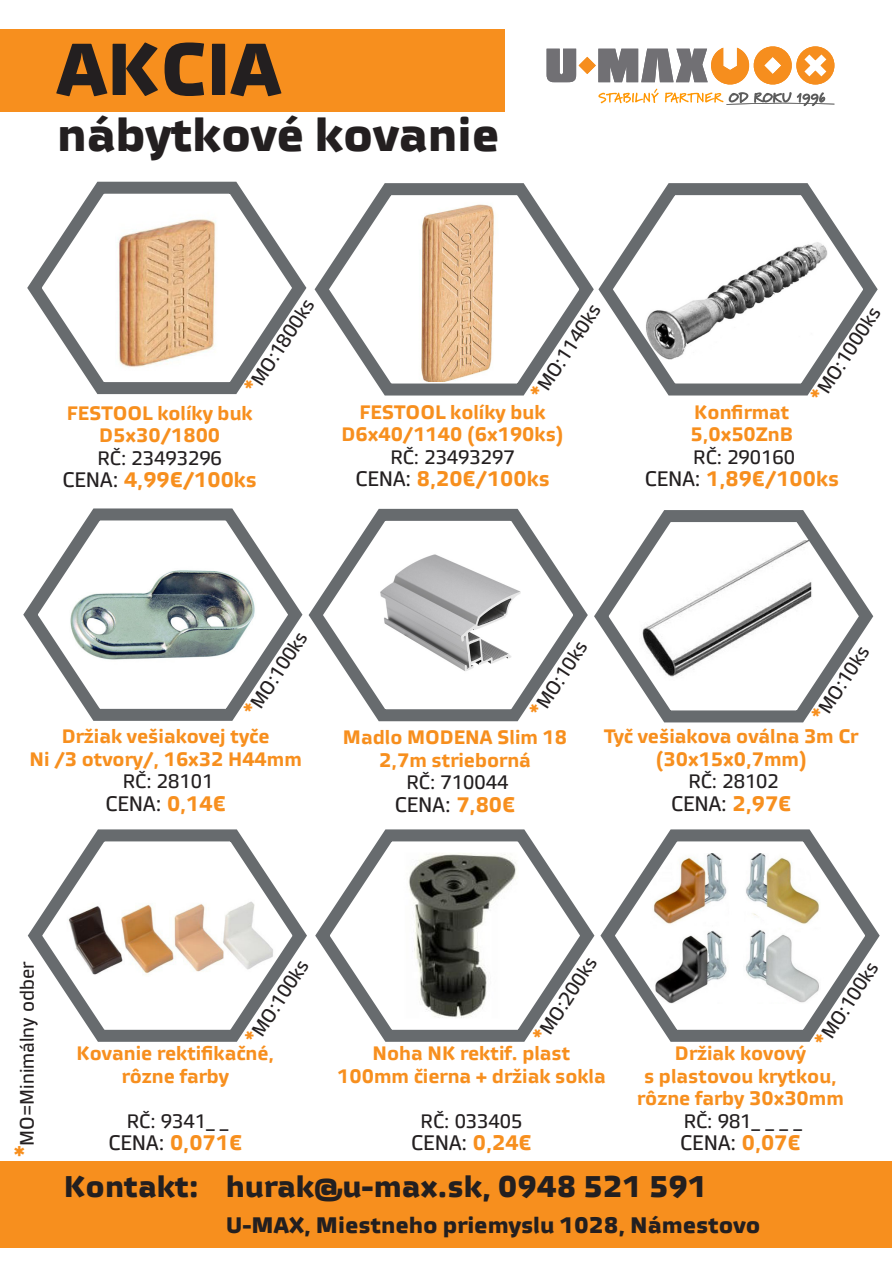
<style>
.page{position:relative;width:893px;height:1263px;background:#fff}
.page>*{position:absolute;margin:0;border:0;box-sizing:border-box;transform-origin:0 0}
.t1{font:700 73.5px "Vida 33 Pro";color:#231f20}
.t2{font:700 46.5px "Vida 33 Pro";color:#231f20}
.t3{font:700 30px "Vida 33 Pro";color:#231f20}
.t4{font:700 22.5px "Vida 33 Pro";color:#231f20}
.t5{font:700 21px "Vida 32 Pro";color:#f78f1e}
.t6{font:21px "Vida 32 Pro";color:#231f20}
.t7{font:700 19.5px/22.5px "Vida 32 Pro";color:#f78f1e;text-align:center}
.t8{font:19.5px "Vida 32 Pro";color:#231f20}
.t9{font:900 13.95px "Marydale";color:#5b5b5b}
.s1{font-weight:700;font-size:22.5px;color:#f78f1e}
.s2{font-weight:400;color:#231f20}
.s3{font-weight:700;color:#f78f1e}
.s4{font-weight:700;font-size:27px;color:#f78f1e}
</style>
<div class="page">
<div style="left:0;top:29px;width:504px;height:83px;background:#f78f1e"></div>
<div style="left:1px;top:1162px;width:891px;height:86px;background:#f78f1e"></div>
<svg style="left:27px;top:181px;width:280px;height:214px"></svg>
<svg style="left:315px;top:829px;width:278px;height:213px"></svg>
<svg style="left:601px;top:183px;width:277px;height:213px"></svg>
<svg style="left:23px;top:508px;width:278px;height:213px"></svg>
<img style="left:116px;top:207px;width:102px;height:167px">
<svg style="left:27px;top:829px;width:280px;height:213px"></svg>
<svg style="left:595px;top:510px;width:279px;height:213px"></svg>
<svg style="left:593px;top:829px;width:287px;height:213px"></svg>
<svg style="left:301px;top:508px;width:294px;height:214px"></svg>
<svg style="left:314px;top:183px;width:287px;height:213px"></svg>
<img style="left:413px;top:196px;width:103px;height:186px">
<svg style="left:547px;top:46px;width:287px;height:60px"></svg>
<svg style="left:810px;top:707px;width:12px;height:11px"></svg>
<p class="t1" style="left:57px;top:13px;width:225px">AKCIA</p>
<p class="t2" style="left:57px;top:99px;width:444px">nábytkové kovanie</p>
<p class="t9" style="left:729px;top:89px;width:98px">OD ROKU 1996</p>
<p class="t8" style="left:239px;top:384px;width:110px;rotate:-57deg"><span class="s1">*</span>MO:1800ks</p>
<p class="t7" style="left:67px;top:401px;width:188px">FESTOOL kolíky buk<br>D5x30/1800</p>
<p class="t8" style="left:98px;top:444px;width:126px">RČ: 23493296</p>
<p class="t5" style="left:63px;top:464px;width:196px"><span class="s2">CENA:</span> 4,99€/100ks</p>
<p class="t8" style="left:525px;top:389px;width:110px;rotate:-57deg"><span class="s1">*</span>MO:1140ks</p>
<p class="t7" style="left:360px;top:400px;width:188px">FESTOOL kolíky buk</p>
<p class="t7" style="left:341px;top:422px;width:224px">D6x40/1140 (6x190ks)</p>
<p class="t8" style="left:390px;top:443px;width:126px">RČ: 23493297</p>
<p class="t5" style="left:355px;top:463px;width:196px"><span class="s2">CENA:</span> 8,20€/100ks</p>
<p class="t8" style="left:805px;top:392px;width:110px;rotate:-57deg"><span class="s1">*</span>MO:1000ks</p>
<p class="t7" style="left:694px;top:400px;width:97px">Konfirmat</p>
<p class="t7" style="left:690px;top:422px;width:104px">5,0x50ZnB</p>
<p class="t8" style="left:693px;top:443px;width:103px">RČ: 290160</p>
<p class="t5" style="left:645px;top:463px;width:196px"><span class="s2">CENA:</span> 1,89€/100ks</p>
<p class="t8" style="left:238px;top:707px;width:99px;rotate:-57deg"><span class="s1">*</span>MO:100ks</p>
<p class="t8" style="left:524px;top:707px;width:88px;rotate:-57deg"><span class="s1">*</span>MO:10ks</p>
<p class="t8" style="left:811px;top:704px;width:78px;rotate:-57deg">MO:10ks</p>
<p class="t7" style="left:62px;top:724px;width:209px">Držiak vešiakovej tyče</p>
<p class="t7" style="left:30px;top:747px;width:274px">Ni /3 otvory/, 16x32 H44mm</p>
<p class="t8" style="left:123px;top:767px;width:92px">RČ: 28101</p>
<p class="t6" style="left:105px;top:788px;width:122px">CENA: <span class="s3">0,14€</span></p>
<p class="t7" style="left:343px;top:725px;width:226px">Madlo MODENA Slim 18</p>
<p class="t7" style="left:379px;top:747px;width:153px">2,7m strieborná</p>
<p class="t8" style="left:406px;top:768px;width:103px">RČ: 710044</p>
<p class="t6" style="left:395px;top:789px;width:122px">CENA: <span class="s3">7,80€</span></p>
<p class="t7" style="left:604px;top:724px;width:256px">Tyč vešiakova oválna 3m Cr (30x15x0,7mm)</p>
<p class="t8" style="left:688px;top:767px;width:92px">RČ: 28102</p>
<p class="t6" style="left:671px;top:788px;width:122px">CENA: <span class="s3">2,97€</span></p>
<p class="t8" style="left:527px;top:1033px;width:99px;rotate:-57deg"><span class="s1">*</span>MO:200ks</p>
<p class="t8" style="left:239px;top:1035px;width:99px;rotate:-57deg"><span class="s1">*</span>MO:100ks</p>
<p class="t8" style="left:13px;top:1157px;width:197px;rotate:-90deg"><span class="s4">*</span>MO=Minimálny odber</p>
<p class="t8" style="left:809px;top:1037px;width:99px;rotate:-57deg"><span class="s1">*</span>MO:100ks</p>
<p class="t7" style="left:76px;top:1041px;width:199px">Kovanie rektifikačné,</p>
<p class="t7" style="left:122px;top:1064px;width:109px">rôzne farby</p>
<p class="t8" style="left:127px;top:1107px;width:103px">RČ: 9341_ _</p>
<p class="t5" style="left:109px;top:1127px;width:135px"><span class="s2">CENA:</span> 0,071€</p>
<p class="t7" style="left:675px;top:1041px;width:133px">Držiak kovový</p>
<p class="t7" style="left:644px;top:1064px;width:194px">s plastovou krytkou,</p>
<p class="t7" style="left:637px;top:1086px;width:208px">rôzne farby 30x30mm</p>
<p class="t8" style="left:684px;top:1107px;width:120px">RČ: 981_ _ _ _</p>
<p class="t6" style="left:680px;top:1128px;width:122px">CENA: <span class="s3">0,07€</span></p>
<p class="t7" style="left:373px;top:1041px;width:199px">Noha NK rektif. plast</p>
<p class="t7" style="left:337px;top:1064px;width:270px">100mm čierna + držiak sokla</p>
<p class="t8" style="left:421px;top:1107px;width:103px">RČ: 033405</p>
<p class="t6" style="left:411px;top:1128px;width:122px">CENA: <span class="s3">0,24€</span></p>
<p class="t3" style="left:64px;top:1163px;width:645px">Kontakt: hurak@u-max.sk, 0948 521 591</p>
<p class="t4" style="left:226px;top:1208px;width:536px">U-MAX, Miestneho priemyslu 1028, Námestovo</p>
</div>
